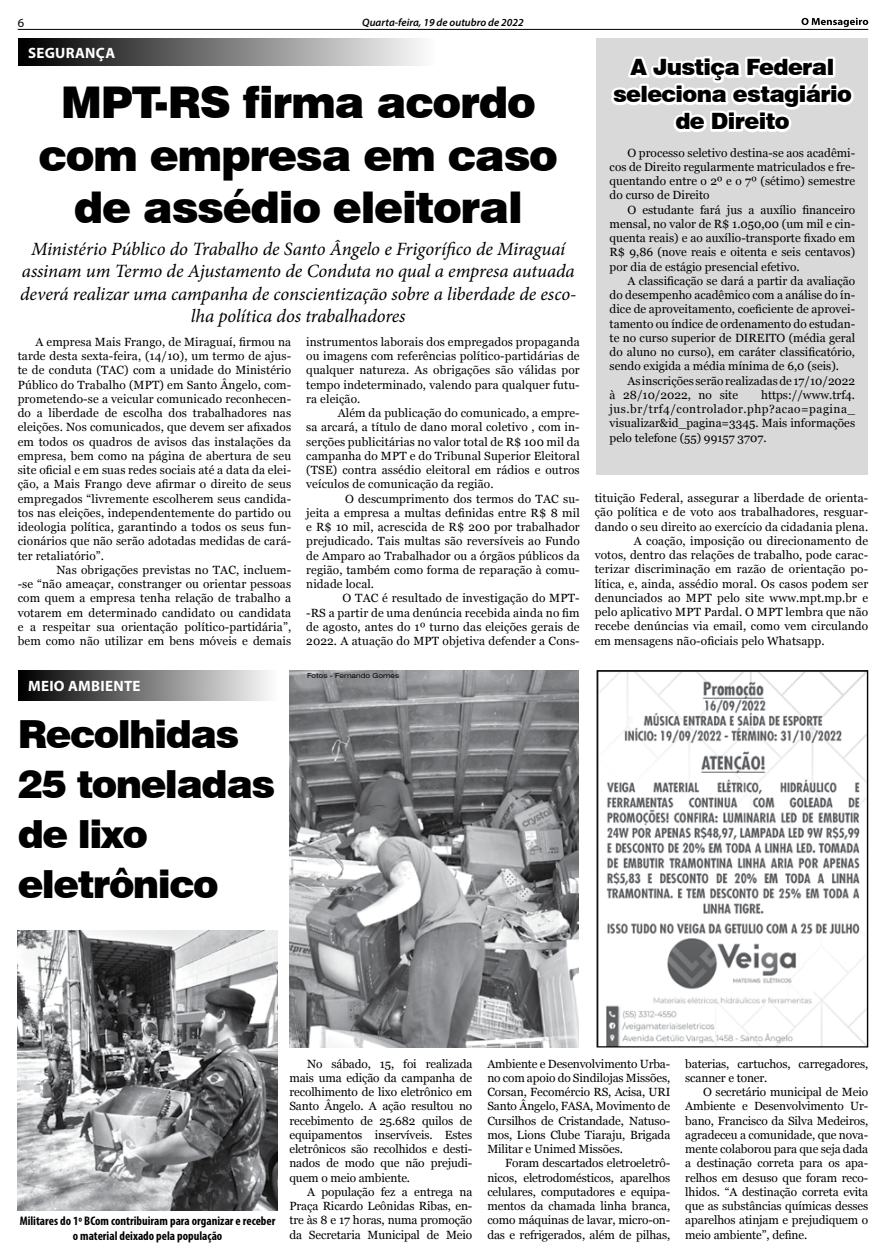
<style>
.page{position:relative;width:886px;height:1258px;background:#fff}
.page>*{position:absolute;margin:0;border:0;box-sizing:border-box;transform-origin:0 0}
.t1{font:900 43.75px/52.5px "Swiss 721 BT";letter-spacing:-.03em;color:#000;text-align:center}
.t2{font:900 38.75px/50px "Swiss 721 BT";letter-spacing:-.04em;color:#000}
.t3{font:900 22.5px/27px "Swiss 721 BT";letter-spacing:-.03em;color:#000;text-align:center}
.t4{font:italic 18.75px/22.5px "Minion Pro";letter-spacing:-.005em;color:#000;text-align:center}
.t5{font:700 15px "Myriad Pro";letter-spacing:.02em;color:#fff}
.t6{font:700 condensed 12.5px/15px "Myriad Pro";color:#000;text-align:center}
.t7{font:12.5px "Myriad Pro";color:#000}
.t8{font:11.88px/14.2px "Georgia";letter-spacing:.01em;color:#000;text-align:justify}
.t9{font:11.88px/14.2px "Georgia";letter-spacing:-.01em;color:#000}
.t10{font:italic 600 10.75px "Myriad Pro";color:#000}
.t11{font:expanded 6.88px "Swiss 721 BT";color:#000}
</style>
<div class="page">
<svg style="left:801px;top:18px;width:67px;height:9px"></svg>
<hr style="left:18px;top:29px;width:850px;height:1px;background:#000">
<hr style="left:885px;top:717px;width:1px;height:541px;background:#e6e7e8">
<div style="left:18px;top:38px;width:417px;height:28px;background:linear-gradient(to right,#000,#fdfdfd)"></div>
<div style="left:18px;top:670px;width:259px;height:31px;background:linear-gradient(to right,#000,#fcfcfc)"></div>
<img style="left:289px;top:670px;width:290px;height:377px">
<img style="left:18px;top:931px;width:259px;height:279px">
<div style="left:596px;top:38px;width:272px;height:437px;background:#d9d9d9"></div>
<svg style="left:611px;top:56px;width:243px;height:76px"></svg>
<img style="left:598px;top:672px;width:268px;height:373px">
<div style="left:596px;top:670px;width:272px;height:377px;border:1px solid #000"></div>
<p class="t7" style="left:18px;top:15px;width:8px">6</p>
<p class="t10" style="left:362px;top:15px;width:163px">Quarta-feira, 19 de outubro de 2022</p>
<p class="t5" style="left:28px;top:43px;width:89px">SEGURANÇA</p>
<h1 class="t1" style="left:39px;top:76px;width:521px">MPT-RS firma acordo com empresa em caso de assédio eleitoral</h1>
<p class="t4" style="left:20px;top:237px;width:558px">Ministério Público do Trabalho de Santo Ângelo e Frigorífico de Miraguaí assinam um Termo de Ajustamento de Conduta no qual a empresa autuada deverá realizar uma campanha de conscientização sobre a liberdade de esco&shy;lha política dos trabalhadores</p>
<p class="t8" style="left:18px;top:335px;width:275px;text-indent:18px">A empresa Mais Frango, de Miraguaí, firmou na tarde desta sexta-feira, (14/10), um termo de ajus&shy;te de conduta (TAC) com a unidade do Ministério Público do Trabalho (MPT) em Santo Ângelo, com&shy;prometendo-se a veicular comunicado reconhecen&shy;do a liberdade de escolha dos trabalhadores nas eleições. Nos comunicados, que devem ser afixados em todos os quadros de avisos das instalações da empresa, bem como na página de abertura de seu site oficial e em suas redes sociais até a data da elei&shy;ção, a Mais Frango deve afirmar o direito de seus empregados “livremente escolherem seus candida&shy;tos nas eleições, independentemente do partido ou ideologia política, garantindo a todos os seus fun&shy;cionários que não serão adotadas medidas de cará&shy;ter retaliatório”.</p>
<p class="t8" style="left:18px;top:563px;width:275px;text-indent:39px">Nas obrigações previstas no TAC, incluem--se “não ameaçar, constranger ou orientar pessoas com quem a empresa tenha relação de trabalho a votarem em determinado candidato ou candidata e a respeitar sua orientação político-partidária”, bem como não utilizar em bens móveis e demais</p>
<p class="t5" style="left:28px;top:676px;width:114px">MEIO AMBIENTE</p>
<h2 class="t2" style="left:18px;top:708px;width:259px">Recolhidas<br>25 toneladas de lixo eletrônico</h2>
<p class="t8" style="left:306px;top:335px;width:275px">instrumentos laborais dos empregados propaganda ou imagens com referências político-partidárias de qualquer natureza. As obrigações são válidas por tempo indeterminado, valendo para qualquer futu&shy;ra eleição.</p>
<p class="t8" style="left:306px;top:406px;width:275px;text-indent:31px">Além da publicação do comunicado, a empre&shy;sa arcará, a título de dano moral coletivo , com in&shy;serções publicitárias no valor total de R$ 100 mil da campanha do MPT e do Tribunal Superior Eleitoral (TSE) contra assédio eleitoral em rádios e outros veículos de comunicação da região.</p>
<p class="t8" style="left:306px;top:492px;width:275px;text-indent:39px">O descumprimento dos termos do TAC su&shy;jeita a empresa a multas definidas entre R$ 8 mil e R$ 10 mil, acrescida de R$ 200 por trabalhador prejudicado. Tais multas são reversíveis ao Fundo de Amparo ao Trabalhador ou a órgãos públicos da região, também como forma de reparação à comu&shy;nidade local.</p>
<p class="t8" style="left:306px;top:591px;width:275px;text-indent:36px">O TAC é resultado de investigação do MPT--RS a partir de uma denúncia recebida ainda no fim de agosto, antes do 1º turno das eleições gerais de 2022. A atuação do MPT objetiva defender a Cons-</p>
<p class="t11" style="left:307px;top:672px;width:93px">Fotos - Fernando Gomes</p>
<h3 class="t3" style="left:613px;top:54px;width:240px">A Justiça Federal seleciona estagiário de Direito</h3>
<p class="t8" style="left:610px;top:146px;width:247px;text-indent:18px">O processo seletivo destina-se aos acadêmi&shy;cos de Direito regularmente matriculados e fre&shy;quentando entre o 2º e o 7º (sétimo) semestre do curso de Direito</p>
<p class="t8" style="left:610px;top:203px;width:247px;text-indent:18px">O estudante fará jus a auxílio financeiro mensal, no valor de R$ 1.050,00 (um mil e cin&shy;quenta reais) e ao auxílio-transporte fixado em R$ 9,86 (nove reais e oitenta e seis centavos) por dia de estágio presencial efetivo.</p>
<p class="t8" style="left:610px;top:274px;width:247px;text-indent:18px">A classificação se dará a partir da avaliação do desempenho acadêmico com a análise do ín&shy;dice de aproveitamento, coeficiente de aprovei&shy;tamento ou índice de ordenamento do estudan&shy;te no curso superior de DIREITO (média geral do aluno no curso), em caráter classificatório, sendo exigida a média mínima de 6,0 (seis).</p>
<p class="t8" style="left:610px;top:374px;width:247px;text-indent:18px">As inscrições serão realizadas de 17/10/2022 à 28/10/2022, no site</p>
<p class="t8" style="left:610px;top:388px;width:247px;text-indent:151px">https://www.trf4. jus.br/trf4/controlador.php?acao=pagina_ visualizar&amp;id_pagina=3345. Mais informações pelo telefone (55) 99157 3707.</p>
<p class="t8" style="left:595px;top:491px;width:275px">tituição Federal, assegurar a liberdade de orienta-</p>
<p class="t8" style="left:595px;top:505px;width:275px">ção política e de voto aos trabalhadores, resguar-</p>
<p class="t8" style="left:595px;top:520px;width:275px">dando o seu direito ao exercício da cidadania plena.</p>
<p class="t8" style="left:634px;top:534px;width:236px">A coação, imposição ou direcionamento de</p>
<p class="t8" style="left:595px;top:548px;width:275px">votos, dentro das relações de trabalho, pode carac-</p>
<p class="t8" style="left:595px;top:562px;width:275px">terizar discriminação em razão de orientação po-</p>
<p class="t8" style="left:595px;top:577px;width:275px">lítica, e, ainda, assédio moral. Os casos podem ser</p>
<p class="t8" style="left:595px;top:591px;width:275px">denunciados ao MPT pelo site www.mpt.mp.br e</p>
<p class="t8" style="left:595px;top:605px;width:275px">pelo aplicativo MPT Pardal. O MPT lembra que não</p>
<p class="t8" style="left:595px;top:619px;width:275px">recebe denúncias via email, como vem circulando</p>
<p class="t8" style="left:595px;top:634px;width:231px">em mensagens não-oficiais pelo Whatsapp.</p>
<p class="t6" style="left:20px;top:1213px;width:257px">Militares do 1º BCom contribuiram para organizar e receber o material deixado pela população</p>
<p class="t8" style="left:289px;top:1056px;width:184px;text-indent:18px">No sábado, 15, foi realizada mais uma edição da campanha de recolhimento de lixo eletrônico em Santo Ângelo. A ação resultou no recebimento de 25.682 quilos de equipamentos inservíveis. Estes eletrônicos são recolhidos e desti&shy;nados de modo que não prejudi&shy;quem o meio ambiente.</p>
<p class="t8" style="left:289px;top:1185px;width:184px;text-indent:18px">A população fez a entrega na Praça Ricardo Leônidas Ribas, en&shy;tre às 8 e 17 horas, numa promoção da Secretaria Municipal de Meio</p>
<p class="t8" style="left:487px;top:1056px;width:184px">Ambiente e Desenvolvimento Urba&shy;no com apoio do Sindilojas Missões, Corsan, Fecomércio RS, Acisa, URI Santo Ângelo, FASA, Movimento de Cursilhos de Cristandade, Natuso&shy;mos, Lions Clube Tiaraju, Brigada Militar e Unimed Missões.</p>
<p class="t8" style="left:487px;top:1156px;width:184px;text-indent:18px">Foram descartados eletroeletrô&shy;nicos, eletrodomésticos, aparelhos celulares, computadores e equipa&shy;mentos da chamada linha branca, como máquinas de lavar, micro-on&shy;das e refrigerados, além de pilhas,</p>
<p class="t9" style="left:685px;top:1056px;width:184px">baterias, cartuchos, carregadores, scanner e toner.</p>
<p class="t8" style="left:685px;top:1085px;width:184px;text-indent:18px">O secretário municipal de Meio Ambiente e Desenvolvimento Ur&shy;bano, Francisco da Silva Medeiros, agradeceu a comunidade, que nova&shy;mente colaborou para que seja dada a destinação correta para os apa&shy;relhos em desuso que foram reco&shy;lhidos. “A destinação correta evita que as substâncias químicas desses aparelhos atinjam e prejudiquem o meio ambiente”, define.</p>
</div>
